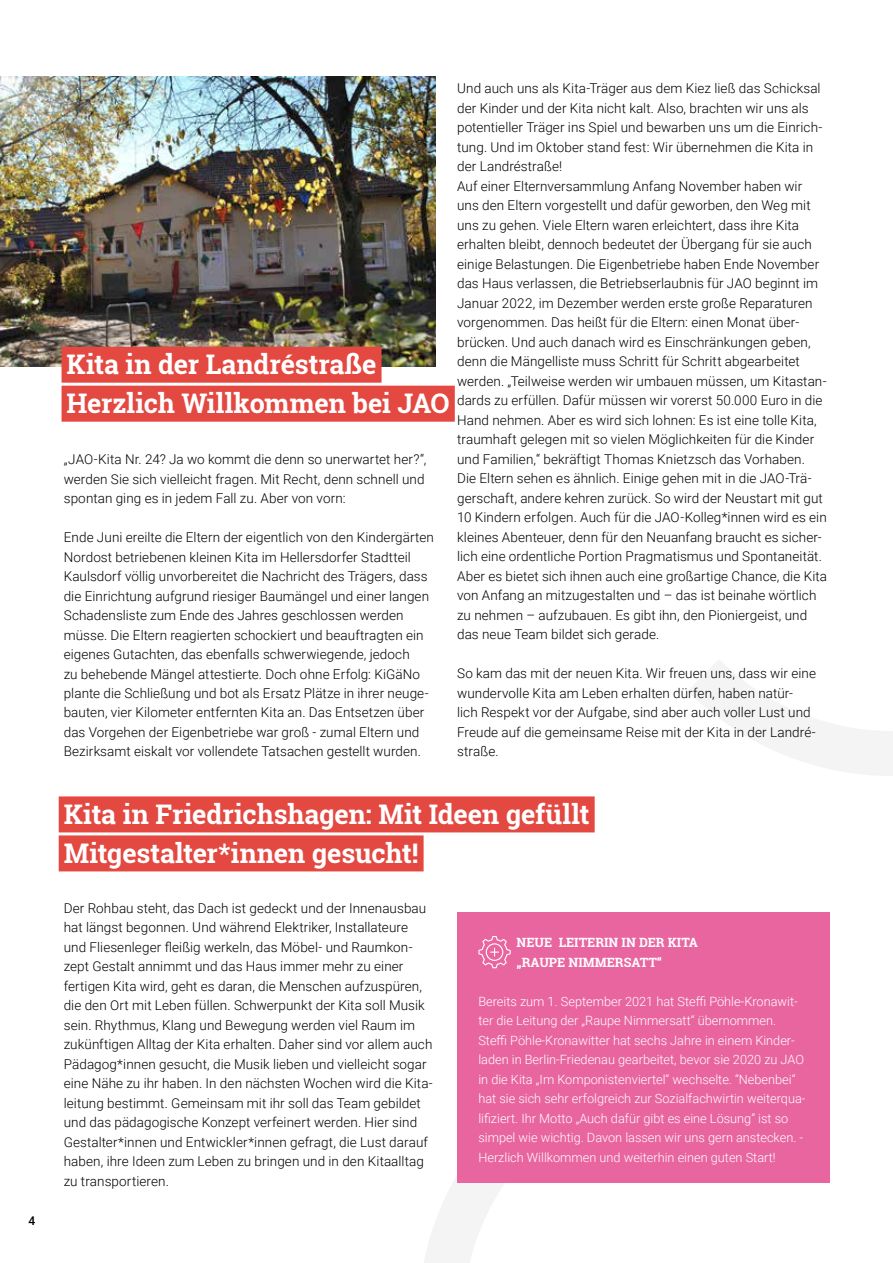
<style>
.page{position:relative;width:893px;height:1263px;background:#fff}
.page>*{position:absolute;margin:0;border:0;box-sizing:border-box;transform-origin:0 0}
.t1{font:700 27px/39px "Roboto Slab";letter-spacing:-.005em;color:#fff}
.t2{font:300 13.5px/19.5px "Roboto";letter-spacing:.005em;color:#000}
.t3{font:300 12.75px/19.5px "Roboto";color:#fff}
.t4{font:700 12.75px/19.5px "Roboto Slab";color:#fff}
.t5{font:500 12px "Roboto";color:#000}
</style>
<div class="page">
<svg style="left:424px;top:1176px;width:80px;height:87px"></svg>
<svg style="left:688px;top:660px;width:205px;height:116px"></svg>
<img style="left:0;top:77px;width:436px;height:290px">
<div style="left:62px;top:347px;width:320px;height:36px;background:#e34841"></div>
<div style="left:62px;top:386px;width:393px;height:36px;background:#e34841"></div>
<div style="left:59px;top:796px;width:536px;height:36px;background:#e34841"></div>
<div style="left:59px;top:835px;width:365px;height:36px;background:#e34841"></div>
<div style="left:457px;top:913px;width:372px;height:270px;background:#e965a0"></div>
<svg style="left:478px;top:936px;width:33px;height:32px"></svg>
<p class="t5" style="left:28px;top:1212px;width:8px">4</p>
<h1 class="t1" style="left:67px;top:345px;width:385px">Kita in der Landréstraße<br>Herzlich Willkommen bei JAO</h1>
<p class="t2" style="left:64px;top:449px;width:364px">„JAO-Kita Nr. 24? Ja wo kommt die denn so unerwartet her?“, werden Sie sich vielleicht fragen. Mit Recht, denn schnell und spontan ging es in jedem Fall zu. Aber von vorn:</p>
<p class="t2" style="left:64px;top:527px;width:372px">Ende Juni ereilte die Eltern der eigentlich von den Kindergärten Nordost betriebenen kleinen Kita im Hellersdorfer Stadtteil Kaulsdorf völlig unvorbereitet die Nachricht des Trägers, dass die Einrichtung aufgrund riesiger Baumängel und einer langen Schadensliste zum Ende des Jahres geschlossen werden müsse. Die Eltern reagierten schockiert und beauftragten ein eigenes Gutachten, das ebenfalls schwerwiegende, jedoch<br>zu behebende Mängel attestierte. Doch ohne Erfolg: KiGäNo plante die Schließung und bot als Ersatz Plätze in ihrer neuge&shy;bauten, vier Kilometer entfernten Kita an. Das Entsetzen über das Vorgehen der Eigenbetriebe war groß - zumal Eltern und Bezirksamt eiskalt vor vollendete Tatsachen gestellt wurden.</p>
<p class="t2" style="left:457px;top:78px;width:372px">Und auch uns als Kita-Träger aus dem Kiez ließ das Schicksal der Kinder und der Kita nicht kalt. Also, brachten wir uns als potentieller Träger ins Spiel und bewarben uns um die Einrich&shy;tung. Und im Oktober stand fest: Wir übernehmen die Kita in der Landréstraße!<br>Auf einer Elternversammlung Anfang November haben wir uns den Eltern vorgestellt und dafür geworben, den Weg mit uns zu gehen. Viele Eltern waren erleichtert, dass ihre Kita erhalten bleibt, dennoch bedeutet der Übergang für sie auch einige Belastungen. Die Eigenbetriebe haben Ende November das Haus verlassen, die Betriebserlaubnis für JAO beginnt im Januar 2022, im Dezember werden erste große Reparaturen vorgenommen. Das heißt für die Eltern: einen Monat über&shy;brücken. Und auch danach wird es Einschränkungen geben, denn die Mängelliste muss Schritt für Schritt abgearbeitet werden. „Teilweise werden wir umbauen müssen, um Kitastan&shy;dards zu erfüllen. Dafür müssen wir vorerst 50.000 Euro in die Hand nehmen. Aber es wird sich lohnen: Es ist eine tolle Kita, traumhaft gelegen mit so vielen Möglichkeiten für die Kinder und Familien,“ bekräftigt Thomas Knietzsch das Vorhaben.<br>Die Eltern sehen es ähnlich. Einige gehen mit in die JAO-Trä&shy;gerschaft, andere kehren zurück. So wird der Neustart mit gut 10 Kindern erfolgen. Auch für die JAO-Kolleg*innen wird es ein kleines Abenteuer, denn für den Neuanfang braucht es sicher&shy;lich eine ordentliche Portion Pragmatismus und Spontaneität.<br>Aber es bietet sich ihnen auch eine großartige Chance, die Kita von Anfang an mitzugestalten und – das ist beinahe wörtlich zu nehmen – aufzubauen. Es gibt ihn, den Pioniergeist, und das neue Team bildet sich gerade.</p>
<p class="t2" style="left:457px;top:663px;width:360px">So kam das mit der neuen Kita. Wir freuen uns, dass wir eine wundervolle Kita am Leben erhalten dürfen, haben natür&shy;lich Respekt vor der Aufgabe, sind aber auch voller Lust und Freude auf die gemeinsame Reise mit der Kita in der Landré&shy;straße.</p>
<h1 class="t1" style="left:64px;top:794px;width:527px">Kita in Friedrichshagen: Mit Ideen gefüllt<br>Mitgestalter*innen gesucht!</h1>
<p class="t2" style="left:64px;top:897px;width:371px">Der Rohbau steht, das Dach ist gedeckt und der Innenausbau hat längst begonnen. Und während Elektriker, Installateure und Fliesenleger fleißig werkeln, das Möbel- und Raumkon&shy;zept Gestalt annimmt und das Haus immer mehr zu einer fertigen Kita wird, geht es daran, die Menschen aufzuspüren, die den Ort mit Leben füllen. Schwerpunkt der Kita soll Musik sein. Rhythmus, Klang und Bewegung werden viel Raum im zukünftigen Alltag der Kita erhalten. Daher sind vor allem auch Pädagog*innen gesucht, die Musik lieben und vielleicht sogar eine Nähe zu ihr haben. In den nächsten Wochen wird die Kita&shy;leitung bestimmt. Gemeinsam mit ihr soll das Team gebildet und das pädagogische Konzept verfeinert werden. Hier sind Gestalter*innen und Entwickler*innen gefragt, die Lust darauf haben, ihre Ideen zum Leben zu bringen und in den Kitaalltag zu transportieren.</p>
<p class="t4" style="left:517px;top:933px;width:183px">NEUE LEITERIN IN DER KITA „RAUPE NIMMERSATT“</p>
<p class="t3" style="left:478px;top:991px;width:329px">Bereits zum 1. September 2021 hat Steffi Pöhle-Kronawit&shy;ter die Leitung der „Raupe Nimmersatt“ übernommen.<br>Steffi Pöhle-Kronawitter hat sechs Jahre in einem Kinder&shy;laden in Berlin-Friedenau gearbeitet, bevor sie 2020 zu JAO in die Kita „Im Komponistenviertel“ wechselte. “Nebenbei“ hat sie sich sehr erfolgreich zur Sozialfachwirtin weiterqua&shy;lifiziert. Ihr Motto „Auch dafür gibt es eine Lösung“ ist so simpel wie wichtig. Davon lassen wir uns gern anstecken. - Herzlich Willkommen und weiterhin einen guten Start!</p>
</div>
